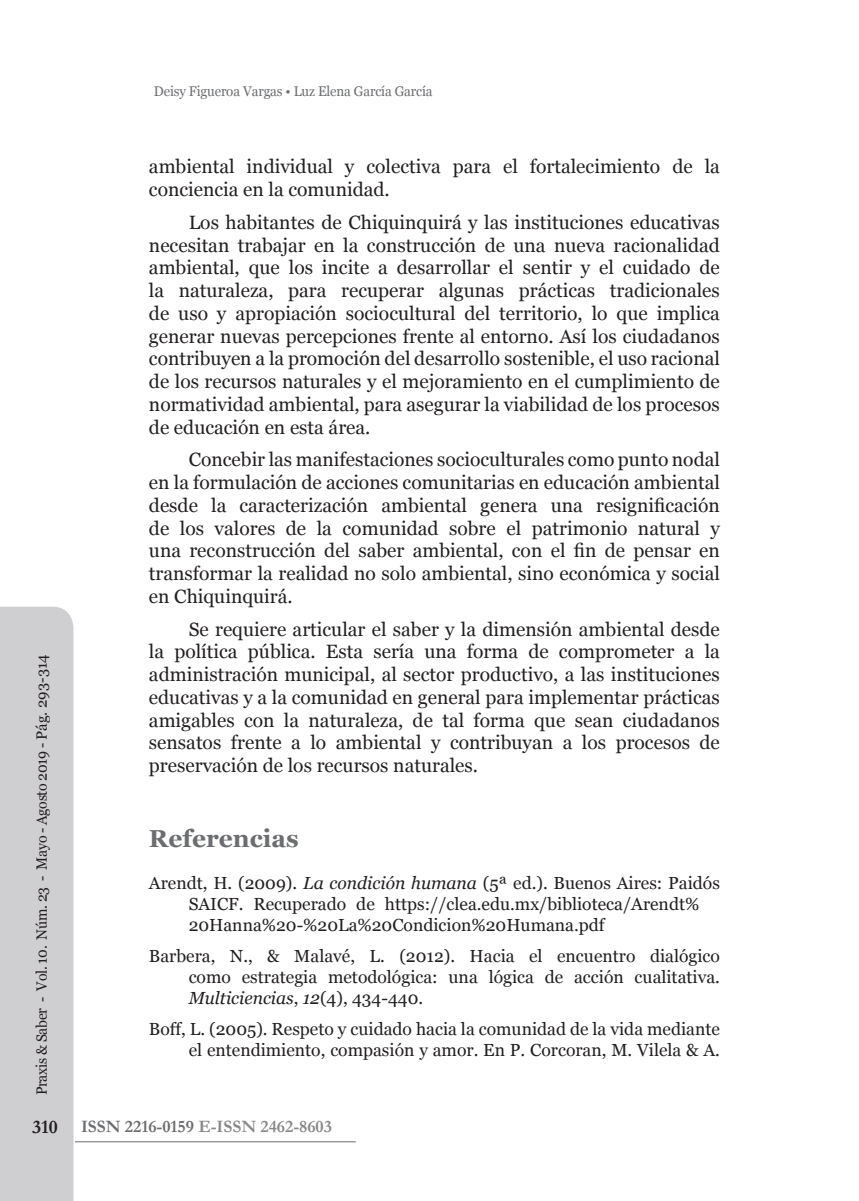
<style>
.page{position:relative;width:859px;height:1201px;background:#fff}
.page>*{position:absolute;margin:0;border:0;box-sizing:border-box;transform-origin:0 0}
.t1{font:700 24.5px "Georgia";color:#6c6d70}
.t2{font:19.25px/22.8px "Georgia";color:#231f20;text-align:justify}
.t3{font:17.5px/21px "Georgia";color:#231f20}
.t4{font:600 17.5px "Garamond";color:#888}
.t5{font:14.88px "Georgia";letter-spacing:-.02em;color:#231f20;scale:.95 1}
.t6{font:14px "Georgia";letter-spacing:-.01em;color:#6c6d70;scale:.95 1}
.s1{font-size:19.25px;color:#231f20}
.s2{color:#6c6d70}
.s3{font-style:italic}
</style>
<div class="page">
<div style="left:0;top:606px;width:73px;height:594px;background:#cfcfd1"></div>
<hr style="left:75px;top:1141px;width:280px;height:1px;background:#6c6c6e">
<p class="t6" style="left:154px;top:82px;width:294px">Deisy Figueroa Vargas • Luz Elena García García</p>
<p class="t2" style="left:149px;top:156px;width:572px">ambiental individual y colectiva para el fortalecimiento de la conciencia en la comunidad.</p>
<p class="t2" style="left:149px;top:211px;width:572px;text-indent:40px">Los habitantes de Chiquinquirá y las instituciones educativas necesitan trabajar en la construcción de una nueva racionalidad ambiental, que los incite a desarrollar el sentir y el cuidado de la naturaleza, para recuperar algunas prácticas tradicionales de uso y apropiación sociocultural del territorio, lo que implica generar nuevas percepciones frente al entorno. Así los ciudadanos contribuyen a la promoción del desarrollo sostenible, el uso racional de los recursos naturales y el mejoramiento en el cumplimiento de normatividad ambiental, para asegurar la viabilidad de los procesos de educación en esta área.</p>
<p class="t2" style="left:149px;top:449px;width:572px;text-indent:40px">Concebir las manifestaciones socioculturales como punto nodal en la formulación de acciones comunitarias en educación ambiental desde la caracterización ambiental genera una resignificación de los valores de la comunidad sobre el patrimonio natural y una reconstrucción del saber ambiental, con el fin de pensar en transformar la realidad no solo ambiental, sino económica y social en Chiquinquirá.</p>
<p class="t2" style="left:149px;top:618px;width:572px;text-indent:40px">Se requiere articular el saber y la dimensión ambiental desde la política pública. Esta sería una forma de comprometer a la administración municipal, al sector productivo, a las instituciones educativas y a la comunidad en general para implementar prácticas amigables con la naturaleza, de tal forma que sean ciudadanos sensatos frente a lo ambiental y contribuyan a los procesos de preservación de los recursos naturales.</p>
<p class="t5" style="left:33px;top:1095px;width:466px;rotate:-90deg">Praxis &amp; Saber - Vol. 10. Núm. 23 - Mayo - Agosto 2019 - Pág. 293-314</p>
<p class="t4" style="left:32px;top:1114px;width:301px"><span class="s1">310</span> <span class="s2">ISSN 2216-0159</span> E-ISSN 2462-8603</p>
<p class="t1" style="left:149px;top:823px;width:151px">Referencias</p>
<p class="t3" style="left:188px;top:873px;width:532px;text-indent:-40px">Arendt, H. (2009). <span class="s3">La condición humana</span> (5ª ed.). Buenos Aires: Paidós<br>SAICF. Recuperado de https://clea.edu.mx/biblioteca/Arendt%<br>20Hanna%20-%20La%20Condicion%20Humana.pdf</p>
<p class="t3" style="left:188px;top:946px;width:532px;text-align:justify;text-indent:-40px">Barbera, N., &amp; Malavé, L. (2012). Hacia el encuentro dialógico como estrategia metodológica: una lógica de acción cualitativa.<br><span class="s3">Multiciencias</span>, <span class="s3">12</span>(4), 434-440.</p>
<p class="t3" style="left:149px;top:1019px;width:572px;text-align:right">Boff, L. (2005). Respeto y cuidado hacia la comunidad de la vida mediante el entendimiento, compasión y amor. En P. Corcoran, M. Vilela &amp; A.</p>
</div>
